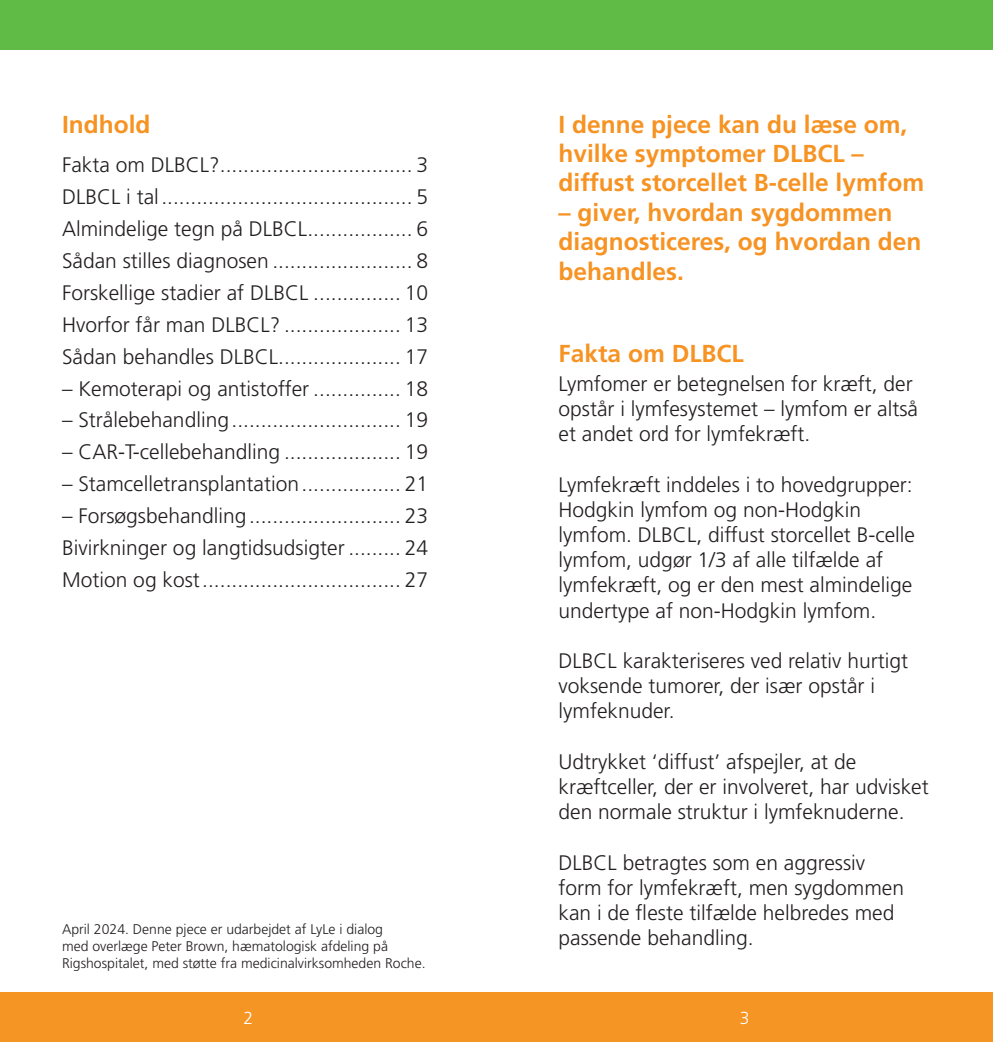
<style>
.page{position:relative;width:993px;height:1042px;background:#fff}
.page>*{position:absolute;margin:0;border:0;box-sizing:border-box;transform-origin:0 0}
.t1{font:700 24.5px/29.4px "Frutiger LT Std";color:#f69323}
.t2{font:300 21px/25.2px "Frutiger LT Std";color:#231f20}
.t3{font:300 17.5px "Frutiger LT Std";color:#fff}
.t4{font:300 14px/16.8px "Frutiger LT Std";color:#231f20}
</style>
<div class="page">
<div style="left:0;top:0;width:992px;height:50px;background:#60bb46"></div>
<div style="left:0;top:992px;width:992px;height:50px;background:#f59523"></div>
<p class="t1" style="left:62px;top:109px;width:90px">Indhold</p>
<p class="t2" style="left:62px;top:149px;width:367px;line-height:32px;text-align:justify">Fakta om DLBCL?................................. 3<br>DLBCL i tal........................................... 5<br>Almindelige tegn på DLBCL.................. 6<br>Sådan stilles diagnosen ........................ 8<br>Forskellige stadier af DLBCL ............... 10<br>Hvorfor får man DLBCL? .................... 13<br>Sådan behandles DLBCL..................... 17</p>
<p class="t2" style="left:62px;top:376px;width:367px">– Kemoterapi og antistoffer ............... 18</p>
<p class="t2" style="left:62px;top:408px;width:367px">– Strålebehandling............................. 19</p>
<p class="t2" style="left:62px;top:440px;width:367px">– CAR-T-cellebehandling .................... 19</p>
<p class="t2" style="left:62px;top:472px;width:367px">– Stamcelletransplantation................. 21</p>
<p class="t2" style="left:62px;top:500px;width:367px;line-height:32px;text-align:justify">– Forsøgsbehandling.......................... 23<br>Bivirkninger og langtidsudsigter ......... 24<br>Motion og kost.................................. 27</p>
<p class="t4" style="left:62px;top:921px;width:365px">April 2024. Denne pjece er udarbejdet af LyLe i dialog<br>med overlæge Peter Brown, hæmatologisk afdeling på<br>Rigshospitalet, med støtte fra medicinalvirksomheden Roche.</p>
<p class="t1" style="left:558px;top:109px;width:367px">I denne pjece kan du læse om, hvilke symptomer DLBCL – diffust storcellet B-celle lymfom</p>
<p class="t1" style="left:558px;top:198px;width:364px">– giver, hvordan sygdommen diagnosticeres, og hvordan den behandles.</p>
<p class="t1" style="left:558px;top:339px;width:187px">Fakta om DLBCL</p>
<p class="t2" style="left:558px;top:371px;width:361px">Lymfomer er betegnelsen for kræft, der opstår i lymfesystemet – lymfom er altså et andet ord for lymfekræft.</p>
<p class="t2" style="left:558px;top:472px;width:358px">Lymfekræft inddeles i to hovedgrupper:<br>Hodgkin lymfom og non-Hodgkin lymfom. DLBCL, diffust storcellet B-celle lymfom, udgør 1/3 af alle tilfælde af lymfekræft, og er den mest almindelige undertype af non-Hodgkin lymfom.</p>
<p class="t2" style="left:558px;top:648px;width:351px">DLBCL karakteriseres ved relativ hurtigt voksende tumorer, der især opstår i lymfeknuder.</p>
<p class="t2" style="left:558px;top:749px;width:371px">Udtrykket ‘diffust’ afspejler, at de kræftceller, der er involveret, har udvisket den normale struktur i lymfeknuderne.</p>
<p class="t2" style="left:558px;top:850px;width:347px">DLBCL betragtes som en aggressiv form for lymfekræft, men sygdommen kan i de fleste tilfælde helbredes med passende behandling.</p>
<p class="t3" style="left:243px;top:1007px;width:11px">2</p>
<p class="t3" style="left:739px;top:1007px;width:11px">3</p>
</div>
